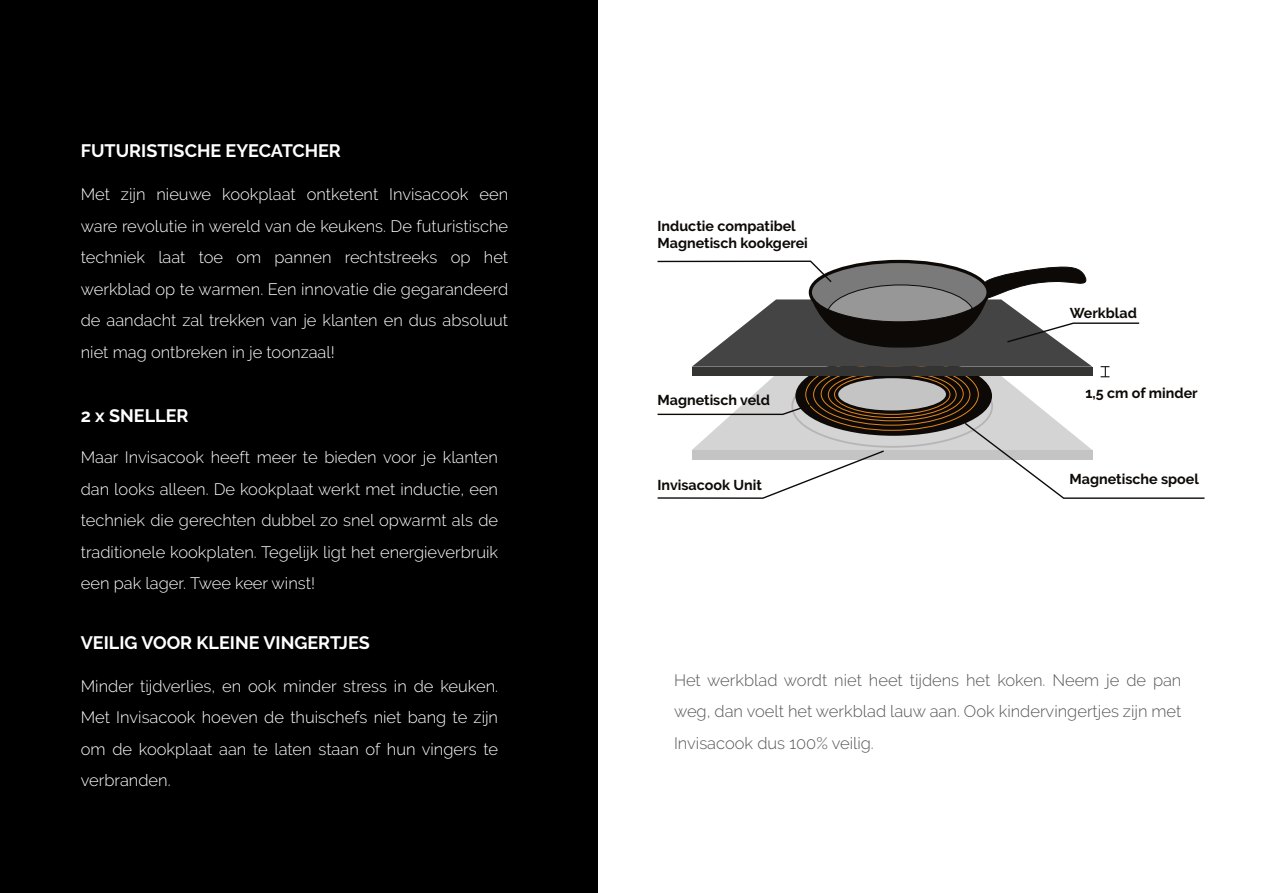
<style>
.page{position:relative;width:1263px;height:893px;background:#fff}
.page>*{position:absolute;margin:0;border:0;box-sizing:border-box;transform-origin:0 0}
.t1{font:700 18px "Raleway";color:#fff}
.t2{font:300 16.5px/31.5px "Raleway";color:#fff;text-align:justify}
.t3{font:300 16.5px/31.5px "Raleway";color:#575756;text-align:justify}
.t4{font:700 14.25px/17.1px "Raleway";color:#0c0906}
</style>
<div class="page">
<div style="left:0;top:0;width:597px;height:893px;background:#000"></div>
<svg style="left:657px;top:259px;width:548px;height:240px"></svg>
<p class="t1" style="left:81px;top:141px;width:262px">FUTURISTISCHE EYECATCHER</p>
<p class="t2" style="left:81px;top:179px;width:429px">Met zijn nieuwe kookplaat ontketent Invisacook een ware revolutie in wereld van de keukens. De futuristische techniek laat toe om pannen rechtstreeks op het werkblad op te warmen. Een innovatie die gegarandeerd de aandacht zal trekken van je klanten en dus absoluut niet mag ontbreken in je toonzaal!</p>
<p class="t1" style="left:81px;top:406px;width:109px">2 x SNELLER</p>
<p class="t2" style="left:81px;top:442px;width:419px">Maar Invisacook heeft meer te bieden voor je klanten dan looks alleen. De kookplaat werkt met inductie, een techniek die gerechten dubbel zo snel opwarmt als de traditionele kookplaten. Tegelijk ligt het energieverbruik een pak lager. Twee keer winst!</p>
<p class="t1" style="left:81px;top:633px;width:290px">VEILIG VOOR KLEINE VINGERTJES</p>
<p class="t2" style="left:81px;top:670px;width:419px">Minder tijdverlies, en ook minder stress in de keuken.<br>Met Invisacook hoeven de thuischefs niet bang te zijn om de kookplaat aan te laten staan of hun vingers te verbranden.</p>
<p class="t4" style="left:657px;top:217px;width:152px">Inductie compatibel<br>Magnetisch kookgerei</p>
<p class="t4" style="left:657px;top:392px;width:114px">Magnetisch veld</p>
<p class="t4" style="left:657px;top:476px;width:106px">Invisacook Unit</p>
<p class="t4" style="left:1070px;top:304px;width:69px">Werkblad</p>
<p class="t4" style="left:1085px;top:385px;width:114px">1,5 cm of minder</p>
<p class="t4" style="left:1069px;top:471px;width:131px">Magnetische spoel</p>
<p class="t3" style="left:674px;top:664px;width:509px">Het werkblad wordt niet heet tijdens het koken. Neem je de pan weg, dan voelt het werkblad lauw aan. Ook kindervingertjes zijn met Invisacook dus 100% veilig.</p>
</div>
